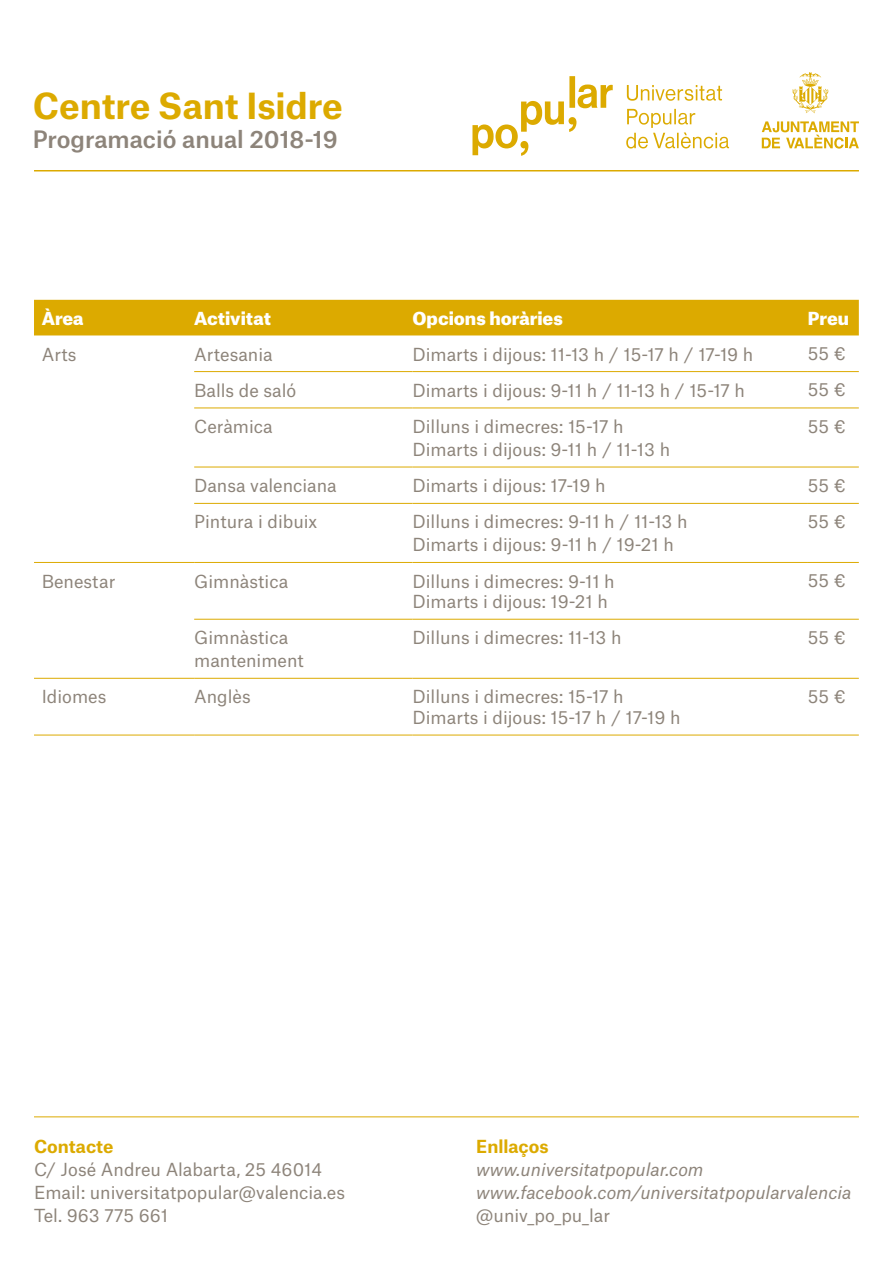
<style>
.page{position:relative;width:893px;height:1263px;background:#fff}
.page>*{position:absolute;margin:0;border:0;box-sizing:border-box;transform-origin:0 0}
.t1{font:700 34.5px "Atlas Grotesk";letter-spacing:-.005em;color:#dcaa00}
.t2{font:500 22.95px "Atlas Grotesk";color:#8d847a}
.t3{font:17.25px/23px "Atlas Grotesk";color:#8d847a}
.t4{font:italic 17.25px/23px "Atlas Grotesk";color:#8d847a}
.t5{font:900 17.25px "Atlas Grotesk";color:#fff}
.t6{font:700 17.25px "Atlas Grotesk";color:#dcaa00}
</style>
<div class="page">
<hr style="left:34px;top:170px;width:825px;height:1px;background:#dcaa00">
<svg style="left:626px;top:85px;width:103px;height:63px"></svg>
<svg style="left:472px;top:76px;width:141px;height:80px"></svg>
<svg style="left:762px;top:121px;width:97px;height:28px"></svg>
<svg style="left:792px;top:72px;width:36px;height:41px"></svg>
<hr style="left:34px;top:1116px;width:825px;height:1px;background:#dcaa00">
<div style="left:34px;top:300px;width:825px;height:35px;background:#dcaa00"></div>
<hr style="left:194px;top:371px;width:218px;height:1px;background:#dcaa00">
<hr style="left:412px;top:371px;width:396px;height:1px;background:#dcaa00">
<hr style="left:194px;top:407px;width:218px;height:1px;background:#dcaa00">
<hr style="left:412px;top:407px;width:396px;height:1px;background:#dcaa00">
<hr style="left:194px;top:466px;width:218px;height:1px;background:#dcaa00">
<hr style="left:412px;top:466px;width:396px;height:1px;background:#dcaa00">
<hr style="left:194px;top:503px;width:218px;height:1px;background:#dcaa00">
<hr style="left:412px;top:503px;width:396px;height:1px;background:#dcaa00">
<hr style="left:808px;top:371px;width:51px;height:1px;background:#dcaa00">
<hr style="left:808px;top:407px;width:51px;height:1px;background:#dcaa00">
<hr style="left:808px;top:466px;width:51px;height:1px;background:#dcaa00">
<hr style="left:808px;top:503px;width:51px;height:1px;background:#dcaa00">
<hr style="left:194px;top:734px;width:218px;height:1px;background:#dcaa00">
<hr style="left:412px;top:734px;width:396px;height:1px;background:#dcaa00">
<hr style="left:808px;top:734px;width:51px;height:1px;background:#dcaa00">
<hr style="left:34px;top:734px;width:160px;height:1px;background:#dcaa00">
<hr style="left:34px;top:678px;width:160px;height:1px;background:#dcaa00">
<hr style="left:194px;top:678px;width:218px;height:1px;background:#dcaa00">
<hr style="left:412px;top:678px;width:396px;height:1px;background:#dcaa00">
<hr style="left:808px;top:678px;width:51px;height:1px;background:#dcaa00">
<hr style="left:34px;top:562px;width:160px;height:1px;background:#dcaa00">
<hr style="left:194px;top:562px;width:218px;height:1px;background:#dcaa00">
<hr style="left:412px;top:562px;width:396px;height:1px;background:#dcaa00">
<hr style="left:808px;top:562px;width:51px;height:1px;background:#dcaa00">
<hr style="left:194px;top:619px;width:218px;height:1px;background:#dcaa00">
<hr style="left:412px;top:619px;width:396px;height:1px;background:#dcaa00">
<hr style="left:808px;top:619px;width:51px;height:1px;background:#dcaa00">
<h1 class="t1" style="left:33px;top:77px;width:311px">Centre Sant Isidre</h1>
<h2 class="t2" style="left:33px;top:121px;width:306px">Programació anual 2018-19</h2>
<p class="t5" style="left:42px;top:304px;width:43px">Àrea</p>
<p class="t5" style="left:194px;top:304px;width:78px">Activitat</p>
<p class="t5" style="left:412px;top:304px;width:152px">Opcions horàries</p>
<p class="t5" style="left:808px;top:304px;width:43px">Preu</p>
<p class="t3" style="left:42px;top:341px;width:36px">Arts</p>
<p class="t3" style="left:194px;top:341px;width:80px">Artesania</p>
<p class="t3" style="left:412px;top:341px;width:342px">Dimarts i dijous: 11-13 h / 15-17 h / 17-19 h</p>
<p class="t3" style="left:808px;top:340px;width:39px">55 €</p>
<p class="t3" style="left:194px;top:377px;width:104px">Balls de saló</p>
<p class="t3" style="left:412px;top:377px;width:334px">Dimarts i dijous: 9-11 h / 11-13 h / 15-17 h</p>
<p class="t3" style="left:808px;top:377px;width:39px">55 €</p>
<p class="t3" style="left:194px;top:413px;width:80px">Ceràmica</p>
<p class="t3" style="left:412px;top:413px;width:259px">Dilluns i dimecres: 15-17 h<br>Dimarts i dijous: 9-11 h / 11-13 h</p>
<p class="t3" style="left:808px;top:413px;width:39px">55 €</p>
<p class="t3" style="left:194px;top:472px;width:144px">Dansa valenciana</p>
<p class="t3" style="left:412px;top:472px;width:195px">Dimarts i dijous: 17-19 h</p>
<p class="t3" style="left:808px;top:472px;width:39px">55 €</p>
<p class="t3" style="left:194px;top:508px;width:125px">Pintura i dibuix</p>
<p class="t3" style="left:412px;top:508px;width:277px">Dilluns i dimecres: 9-11 h / 11-13 h<br>Dimarts i dijous: 9-11 h / 19-21 h</p>
<p class="t3" style="left:808px;top:508px;width:39px">55 €</p>
<p class="t3" style="left:42px;top:568px;width:75px">Benestar</p>
<p class="t3" style="left:194px;top:568px;width:96px">Gimnàstica</p>
<p class="t3" style="left:412px;top:569px;width:204px;line-height:20.7px">Dilluns i dimecres: 9-11 h<br>Dimarts i dijous: 19-21 h</p>
<p class="t3" style="left:808px;top:567px;width:39px">55 €</p>
<p class="t3" style="left:194px;top:624px;width:111px">Gimnàstica manteniment</p>
<p class="t3" style="left:412px;top:624px;width:211px">Dilluns i dimecres: 11-13 h</p>
<p class="t3" style="left:808px;top:624px;width:39px">55 €</p>
<p class="t3" style="left:42px;top:683px;width:66px">Idiomes</p>
<p class="t3" style="left:194px;top:683px;width:58px">Anglès</p>
<p class="t3" style="left:412px;top:684px;width:270px;line-height:20.7px">Dilluns i dimecres: 15-17 h<br>Dimarts i dijous: 15-17 h / 17-19 h</p>
<p class="t3" style="left:808px;top:683px;width:39px">55 €</p>
<p class="t6" style="left:34px;top:1132px;width:81px">Contacte</p>
<p class="t3" style="left:34px;top:1156px;width:313px">C/ José Andreu Alabarta, 25 46014<br>Email: universitatpopular@valencia.es<br>Tel. 963 775 661</p>
<p class="t6" style="left:476px;top:1132px;width:74px">Enllaços</p>
<p class="t4" style="left:476px;top:1156px;width:377px">www.universitatpopular.com www.facebook.com/universitatpopularvalencia</p>
<p class="t3" style="left:476px;top:1201px;width:135px">@univ_po_pu_lar</p>
</div>
